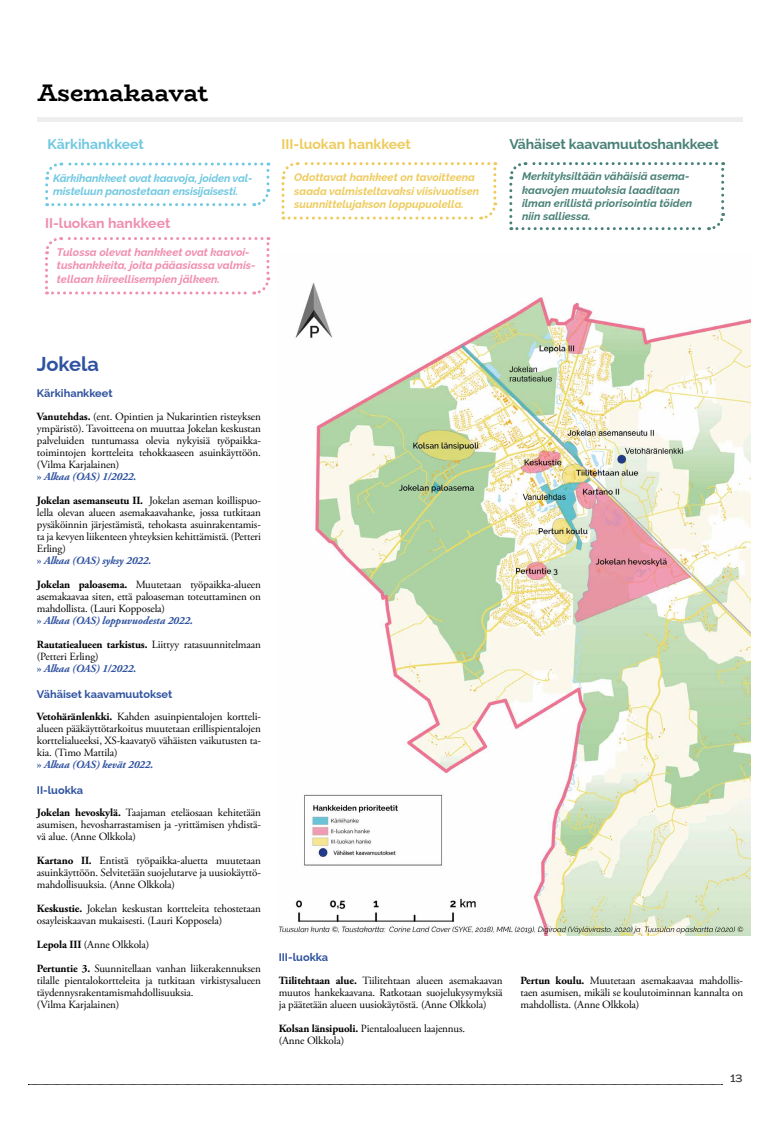
<style>
.page{position:relative;width:780px;height:1134px;background:#fff}
.page>*{position:absolute;margin:0;border:0;box-sizing:border-box;transform-origin:0 0}
.t1{font:700 24px "Bio Rhyme";letter-spacing:-.01em;color:#000}
.t2{font:700 20px "Raleway";color:#2f52a0}
.t3{font:700 14px "Raleway";letter-spacing:-.01em;color:#488177}
.t4{font:700 14px "Raleway";color:#eecb5d}
.t5{font:700 14px "Raleway";color:#f08eae}
.t6{font:700 14px "Raleway";color:#70c8e1}
.t7{font:12px "Bio Rhyme";color:#333332}
.t8{font:11px/12px "Adobe Garamond Pro";letter-spacing:-.01em;color:#000}
.t9{font:italic 700 11px/13.2px "Raleway";color:#488177}
.t10{font:italic 700 11px/13.2px "Raleway";color:#f08eae}
.t11{font:italic 700 11px/13.2px "Raleway";color:#eecb5d}
.t12{font:italic 700 11px/13.2px "Raleway";letter-spacing:-.01em;color:#70c8e1}
.t13{font:700 11px "Raleway";color:#2f52a0}
.s1{font-weight:700}
.s2{font-weight:700;color:#2f52a0}
.s3{font-weight:700;font-style:italic;color:#2f52a0}
</style>
<div class="page">
<svg style="left:28px;top:1084px;width:694px;height:1px"></svg>
<img style="left:279px;top:282px;width:472px;height:653px">
<div style="left:37px;top:117px;width:705px;height:5px;background:#eee"></div>
<svg style="left:45px;top:162px;width:226px;height:45px"></svg>
<svg style="left:281px;top:162px;width:217px;height:58px"></svg>
<svg style="left:509px;top:162px;width:217px;height:69px"></svg>
<svg style="left:45px;top:237px;width:226px;height:58px"></svg>
<h1 class="t1" style="left:37px;top:74px;width:172px">Asemakaavat</h1>
<p class="t6" style="left:47px;top:133px;width:98px">Kärkihankkeet</p>
<p class="t4" style="left:281px;top:133px;width:131px">III-luokan hankkeet</p>
<p class="t12" style="left:53px;top:170px;width:201px">Kärkihankkeet ovat kaavoja, joiden val&shy;misteluun panostetaan ensisijaisesti.</p>
<p class="t11" style="left:294px;top:170px;width:186px">Odottavat hankkeet on tavoitteena saada valmisteltavaksi viisivuotisen suunnittelujakson loppupuolella.</p>
<p class="t5" style="left:45px;top:212px;width:127px">II-luokan hankkeet</p>
<p class="t10" style="left:57px;top:244px;width:200px">Tulossa olevat hankkeet ovat kaavoi&shy;tushankkeita, joita pääasiassa valmis&shy;tellaan kiireellisempien jälkeen.</p>
<p class="t3" style="left:509px;top:133px;width:211px">Vähäiset kaavamuutoshankkeet</p>
<p class="t9" style="left:522px;top:169px;width:171px">Merkityksiltään vähäisiä asema&shy;kaavojen muutoksia laaditaan ilman erillistä priorisointia töiden niin salliessa.</p>
<h2 class="t2" style="left:37px;top:348px;width:64px">Jokela</h2>
<p class="t13" style="left:37px;top:384px;width:77px">Kärkihankkeet</p>
<p class="t8" style="left:37px;top:411px;width:225px"><span class="s1">Vanutehdas.</span> (ent. Opintien ja Nukarintien risteyksen ympäristö). Tavoitteena on muuttaa Jokelan keskustan palveluiden tuntumassa olevia nykyisiä työpaikka&shy;toimintojen kortteleita tehokkaaseen asuinkäyttöön. (Vilma Karjalainen)<br><span class="s2">»</span> <span class="s3">Alkaa (OAS) 1/2022.</span></p>
<p class="t8" style="left:37px;top:495px;width:225px"><span class="s1">Jokelan asemanseutu II.</span> Jokelan aseman koillispuo&shy;lella olevan alueen asemakaavahanke, jossa tutkitaan pysäköinnin järjestämistä, tehokasta asuinrakentamis&shy;ta ja kevyen liikenteen yhteyksien kehittämistä. (Petteri Erling)<br><span class="s2">»</span> <span class="s3">Alkaa (OAS) syksy 2022.</span></p>
<p class="t8" style="left:37px;top:579px;width:225px"><span class="s1">Jokelan paloasema.</span> Muutetaan työpaikka-alueen asemakaavaa siten, että paloaseman toteuttaminen on mahdollista. (Lauri Kopposela)<br><span class="s2">»</span> <span class="s3">Alkaa (OAS) loppuvuodesta 2022.</span></p>
<p class="t8" style="left:37px;top:639px;width:225px"><span class="s1">Rautatiealueen tarkistus.</span> Liittyy ratasuunnitelmaan (Petteri Erling)<br><span class="s2">»</span> <span class="s3">Alkaa (OAS) 1/2022.</span></p>
<p class="t13" style="left:37px;top:686px;width:137px">Vähäiset kaavamuutokset</p>
<p class="t8" style="left:37px;top:711px;width:225px"><span class="s1">Vetohäränlenkki.</span> Kahden asuinpientalojen kortteli&shy;alueen pääkäyttötarkoitus muutetaan erillispientalojen korttelialueeksi, XS-kaavatyö vähäisten vaikutusten ta&shy;kia. (Timo Mattila)<br><span class="s2">»</span> <span class="s3">Alkaa (OAS) kevät 2022.</span></p>
<p class="t13" style="left:37px;top:782px;width:48px">II-luokka</p>
<p class="t8" style="left:37px;top:807px;width:225px;text-align:justify"><span class="s1">Jokelan hevoskylä.</span> Taajaman eteläosaan kehitetään asumisen, hevosharrastamisen ja -yrittämisen yhdistä&shy;vä alue. (Anne Olkkola)</p>
<p class="t8" style="left:37px;top:855px;width:225px;text-align:justify"><span class="s1">Kartano II.</span> Entistä työpaikka-aluetta muutetaan asuinkäyttöön. Selvitetään suojelutarve ja uusiokäyttö&shy;mahdollisuuksia. (Anne Olkkola)</p>
<p class="t8" style="left:37px;top:903px;width:225px"><span class="s1">Keskustie.</span> Jokelan keskustan kortteleita tehostetaan osayleiskaavan mukaisesti. (Lauri Kopposela)</p>
<p class="t8" style="left:37px;top:933px;width:225px;line-height:24px"><span class="s1">Lepola III</span> (Anne Olkkola)<br><span class="s1">Pertuntie 3.</span> Suunnitellaan vanhan liikerakennuksen</p>
<p class="t8" style="left:37px;top:975px;width:225px">tilalle pientalokortteleita ja tutkitaan virkistysalueen täydennysrakentamismahdollisuuksia.<br>(Vilma Karjalainen)</p>
<p class="t13" style="left:278px;top:948px;width:51px">III-luokka</p>
<p class="t8" style="left:278px;top:975px;width:225px;text-align:justify"><span class="s1">Tiilitehtaan alue.</span> Tiilitehtaan alueen asemakaavan muutos hankekaavana. Ratkotaan suojelukysymyksiä ja päätetään alueen uusiokäytöstä. (Anne Olkkola)</p>
<p class="t8" style="left:278px;top:1023px;width:188px"><span class="s1">Kolsan länsipuoli.</span> Pientaloalueen laajennus. (Anne Olkkola)</p>
<p class="t8" style="left:520px;top:975px;width:224px;text-align:justify"><span class="s1">Pertun koulu.</span> Muutetaan asemakaavaa mahdollis&shy;taen asumisen, mikäli se koulutoiminnan kannalta on mahdollista. (Anne Olkkola)</p>
<p class="t7" style="left:730px;top:1069px;width:14px">13</p>
</div>
